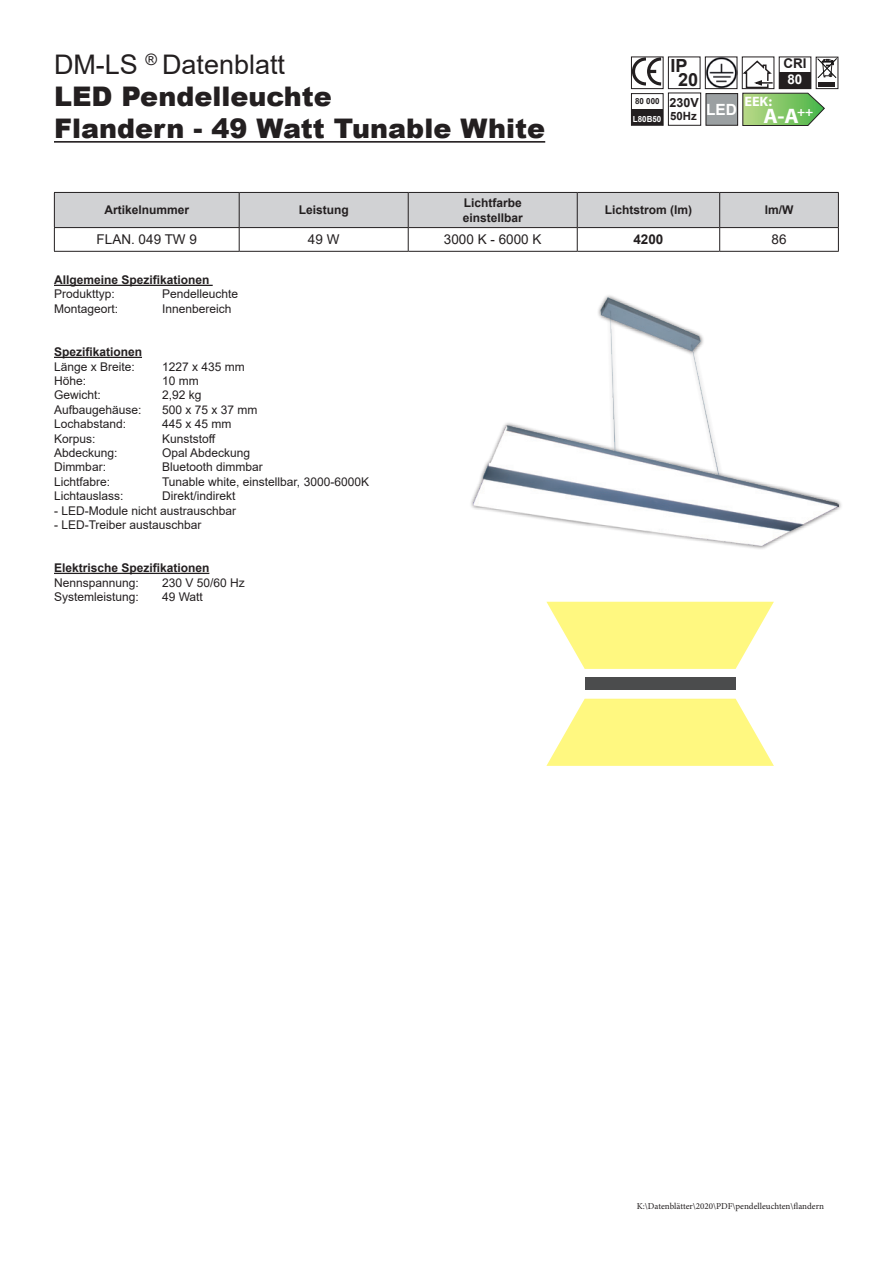
<style>
.page{position:relative;width:893px;height:1263px;background:#fff}
.page>*{position:absolute;margin:0;border:0;box-sizing:border-box;transform-origin:0 0}
.t1{font:900 27px/32.4px "Arial";color:#231f20}
.t2{font:700 18.15px/13.5px "Arial";color:#231f20;text-align:center}
.t3{font:700 13.65px "Myriad Pro";color:#fff;scale:1.04 1}
.t4{font:13.5px "Arial";color:#231f20}
.t5{font:700 13.5px "Arial";color:#231f20}
.t6{font:700 13.35px "Arial";color:#231f20}
.t7{font:700 13.35px "Arial";color:#fff}
.t8{font:700 12.6px "Arial";color:#231f20}
.t9{font:12px "Arial";color:#231f20}
.t10{font:700 12px/14.4px "Arial";color:#231f20}
.t11{font:700 11.4px "Arial";color:#231f20}
.t12{font:9px "Minion Pro";color:#231f20}
.t13{font:700 8.4px "Arial";color:#fff;scale:.95 1}
.t14{font:700 8.4px "Arial";color:#231f20;scale:.95 1}
.s1{font-weight:400}
.s2{font-family:"Myriad Pro";font-size:21px;color:#fff}
</style>
<div class="page">
<hr style="left:54px;top:141px;width:491px;height:2px;background:#231f20">
<hr style="left:239px;top:251px;width:169px;height:1px;background:#231f20">
<svg style="left:54px;top:192px;width:785px;height:59px"></svg>
<hr style="left:54px;top:251px;width:185px;height:1px;background:#231f20">
<hr style="left:408px;top:251px;width:169px;height:1px;background:#231f20">
<hr style="left:577px;top:251px;width:143px;height:1px;background:#231f20">
<hr style="left:720px;top:251px;width:119px;height:1px;background:#231f20">
<hr style="left:54px;top:285px;width:159px;height:1px;background:#231f20">
<hr style="left:54px;top:357px;width:88px;height:1px;background:#231f20">
<hr style="left:54px;top:573px;width:155px;height:1px;background:#231f20">
<svg style="left:633px;top:59px;width:28px;height:27px"></svg>
<div style="left:631px;top:57px;width:32px;height:32px;border:1px solid #231f20"></div>
<div style="left:668px;top:57px;width:32px;height:32px;border:1px solid #231f20"></div>
<img style="left:707px;top:59px;width:28px;height:28px">
<div style="left:705px;top:57px;width:32px;height:32px;border:1px solid #231f20"></div>
<div style="left:631px;top:109px;width:32px;height:16px;background:#231f20"></div>
<div style="left:631px;top:93px;width:32px;height:33px;border:1px solid #231f20"></div>
<div style="left:668px;top:93px;width:33px;height:33px;border:1px solid #231f20"></div>
<div style="left:706px;top:94px;width:32px;height:31px;background:#9ba0a2"></div>
<div style="left:706px;top:93px;width:32px;height:33px;border:1px solid #231f20"></div>
<svg style="left:742px;top:57px;width:96px;height:69px"></svg>
<img style="left:474px;top:298px;width:365px;height:247px">
<div style="left:585px;top:677px;width:151px;height:13px;background:#4b4c4d"></div>
<svg style="left:546px;top:602px;width:228px;height:67px"></svg>
<svg style="left:546px;top:699px;width:228px;height:67px"></svg>
<h1 class="t1" style="left:54px;top:47px;width:493px"><span class="s1">DM-LS</span> <sup>®</sup> <span class="s1">Datenblatt<br></span>LED Pendelleuchte<br>Flandern - 49 Watt Tunable White</h1>
<p class="t14" style="left:635px;top:95px;width:27px">80 000</p>
<p class="t13" style="left:633px;top:113px;width:31px">L80B50</p>
<h2 class="t2" style="left:670px;top:60px;width:29px">IP<br>20</h2>
<p class="t6" style="left:783px;top:54px;width:25px">CRI</p>
<p class="t7" style="left:787px;top:70px;width:16px">80</p>
<p class="t3" style="left:744px;top:93px;width:28px">EEK:</p>
<p class="t8" style="left:669px;top:94px;width:31px">230V</p>
<p class="t11" style="left:670px;top:108px;width:145px">50Hz <sup>LED</sup> <span class="s2">A-A</span><sup>++</sup></p>
<p class="t10" style="left:104px;top:203px;width:86px">Artikelnummer</p>
<p class="t10" style="left:299px;top:203px;width:52px">Leistung</p>
<p class="t10" style="left:463px;top:196px;width:62px">Lichtfarbe einstellbar</p>
<p class="t10" style="left:605px;top:203px;width:89px">Lichtstrom (lm)</p>
<p class="t10" style="left:765px;top:203px;width:30px">lm/W</p>
<p class="t4" style="left:97px;top:230px;width:102px">FLAN. 049 TW 9</p>
<p class="t4" style="left:308px;top:230px;width:33px">49 W</p>
<p class="t4" style="left:444px;top:230px;width:99px">3000 K - 6000 K</p>
<p class="t5" style="left:633px;top:230px;width:32px">4200</p>
<p class="t4" style="left:771px;top:230px;width:17px">86</p>
<p class="t10" style="left:54px;top:273px;width:157px">Allgemeine Spezifikationen</p>
<p class="t9" style="left:54px;top:286px;width:62px">Produkttyp:</p>
<p class="t9" style="left:162px;top:286px;width:78px">Pendelleuchte</p>
<p class="t9" style="left:54px;top:300px;width:66px">Montageort:</p>
<p class="t9" style="left:162px;top:300px;width:71px">Innenbereich</p>
<p class="t10" style="left:54px;top:345px;width:90px">Spezifikationen</p>
<p class="t9" style="left:54px;top:358px;width:82px">Länge x Breite:</p>
<p class="t9" style="left:162px;top:358px;width:84px">1227 x 435 mm</p>
<p class="t9" style="left:54px;top:372px;width:34px">Höhe:</p>
<p class="t9" style="left:162px;top:372px;width:38px">10 mm</p>
<p class="t9" style="left:54px;top:387px;width:48px">Gewicht:</p>
<p class="t9" style="left:162px;top:387px;width:41px">2,92 kg</p>
<p class="t9" style="left:54px;top:401px;width:89px">Aufbaugehäuse:</p>
<p class="t9" style="left:162px;top:401px;width:97px">500 x 75 x 37 mm</p>
<p class="t9" style="left:54px;top:416px;width:74px">Lochabstand:</p>
<p class="t9" style="left:162px;top:416px;width:71px">445 x 45 mm</p>
<p class="t9" style="left:54px;top:430px;width:43px">Korpus:</p>
<p class="t9" style="left:162px;top:430px;width:55px">Kunststoff</p>
<p class="t9" style="left:54px;top:444px;width:65px">Abdeckung:</p>
<p class="t9" style="left:162px;top:444px;width:90px">Opal Abdeckung</p>
<p class="t9" style="left:54px;top:459px;width:53px">Dimmbar:</p>
<p class="t9" style="left:162px;top:459px;width:102px">Bluetooth dimmbar</p>
<p class="t9" style="left:54px;top:473px;width:58px">Lichtfabre:</p>
<p class="t9" style="left:162px;top:473px;width:209px">Tunable white, einstellbar, 3000-6000K</p>
<p class="t9" style="left:54px;top:488px;width:71px">Lichtauslass:</p>
<p class="t9" style="left:162px;top:488px;width:75px">Direkt/indirekt</p>
<p class="t9" style="left:54px;top:502px;width:184px">- LED-Module nicht austrauschbar</p>
<p class="t9" style="left:54px;top:516px;width:149px">- LED-Treiber austauschbar</p>
<p class="t10" style="left:54px;top:561px;width:157px">Elektrische Spezifikationen</p>
<p class="t9" style="left:54px;top:574px;width:86px">Nennspannung:</p>
<p class="t9" style="left:162px;top:574px;width:84px">230 V 50/60 Hz</p>
<p class="t9" style="left:54px;top:588px;width:86px">Systemleistung:</p>
<p class="t9" style="left:162px;top:588px;width:42px">49 Watt</p>
<p class="t12" style="left:637px;top:1200px;width:189px">K:\Datenblätter\2020\PDF\pendelleuchten\flandern</p>
</div>
